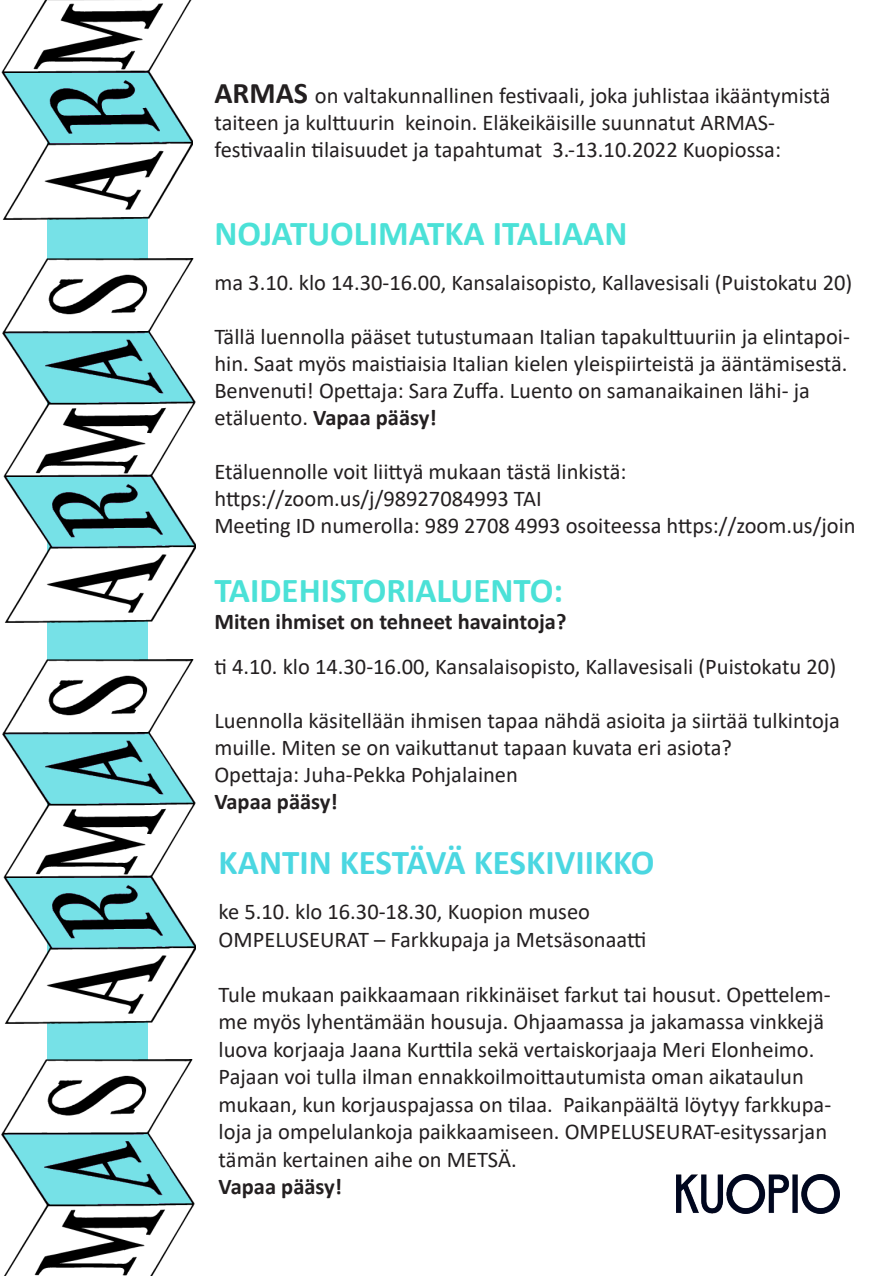
<style>
.page{position:relative;width:886px;height:1276px;background:#fff}
.page>*{position:absolute;margin:0;border:0;box-sizing:border-box;transform-origin:0 0}
.t1{font:700 35px "Calibri";color:#4be1d7}
.t2{font:700 35px "Calibri";color:#4bd7e1}
.t3{font:22.5px/27px "Calibri";color:#231f20}
.t4{font:700 22.5px "Calibri";color:#231f20}
.s1{font-weight:700;font-size:30px}
.s2{font-weight:700}
</style>
<div class="page">
<div style="left:48px;top:0;width:100px;height:1276px;background:#76e1e7"></div>
<img style="left:3px;top:258px;width:192px;height:365px">
<img style="left:1px;top:0;width:192px;height:219px">
<img style="left:3px;top:659px;width:192px;height:365px">
<img style="left:1px;top:1060px;width:193px;height:216px">
<img style="left:677px;top:1174px;width:163px;height:39px">
<p class="t3" style="left:214px;top:81px;width:617px"><span class="s1">ARMAS</span> on valtakunnallinen festivaali, joka juhlistaa ikääntymistä taiteen ja kulttuurin keinoin. Eläkeikäisille suunnatut ARMAS-</p>
<p class="t3" style="left:214px;top:135px;width:568px">festivaalin tilaisuudet ja tapahtumat 3.-13.10.2022 Kuopiossa:</p>
<p class="t1" style="left:214px;top:209px;width:415px">NOJATUOLIMATKA ITALIAAN</p>
<p class="t3" style="left:214px;top:269px;width:639px">ma 3.10. klo 14.30-16.00, Kansalaisopisto, Kallavesisali (Puistokatu 20)</p>
<p class="t3" style="left:214px;top:323px;width:637px">Tällä luennolla pääset tutustumaan Italian tapakulttuuriin ja elintapoi&shy;hin. Saat myös maistiaisia Italian kielen yleispiirteistä ja ääntämisestä.<br>Benvenuti! Opettaja: Sara Zuffa. Luento on samanaikainen lähi- ja etäluento. <span class="s2">Vapaa pääsy!</span></p>
<p class="t3" style="left:214px;top:458px;width:414px">Etäluennolle voit liittyä mukaan tästä linkistä:</p>
<p class="t3" style="left:214px;top:485px;width:643px">https://zoom.us/j/98927084993 TAI<br>Meeting ID numerolla: 989 2708 4993 osoiteessa https://zoom.us/join</p>
<p class="t1" style="left:214px;top:566px;width:350px">TAIDEHISTORIALUENTO:</p>
<p class="t4" style="left:214px;top:606px;width:353px">Miten ihmiset on tehneet havaintoja?</p>
<p class="t3" style="left:214px;top:653px;width:623px">ti 4.10. klo 14.30-16.00, Kansalaisopisto, Kallavesisali (Puistokatu 20)</p>
<p class="t3" style="left:214px;top:707px;width:627px">Luennolla käsitellään ihmisen tapaa nähdä asioita ja siirtää tulkintoja muille. Miten se on vaikuttanut tapaan kuvata eri asiota?<br>Opettaja: Juha-Pekka Pohjalainen</p>
<p class="t4" style="left:214px;top:786px;width:125px">Vapaa pääsy!</p>
<p class="t2" style="left:219px;top:837px;width:437px">KANTIN KESTÄVÄ KESKIVIIKKO</p>
<p class="t3" style="left:219px;top:897px;width:373px">ke 5.10. klo 16.30-18.30, Kuopion museo</p>
<p class="t3" style="left:219px;top:925px;width:429px">OMPELUSEURAT – Farkkupaja ja Metsäsonaatti</p>
<p class="t3" style="left:219px;top:980px;width:614px">Tule mukaan paikkaamaan rikkinäiset farkut tai housut. Opettelem&shy;me myös lyhentämään housuja. Ohjaamassa ja jakamassa vinkkejä luova korjaaja Jaana Kurttila sekä vertaiskorjaaja Meri Elonheimo.<br>Pajaan voi tulla ilman ennakkoilmoittautumista oman aikataulun mukaan, kun korjauspajassa on tilaa. Paikanpäältä löytyy farkkupa&shy;loja ja ompelulankoja paikkaamiseen. OMPELUSEURAT-esityssarjan tämän kertainen aihe on METSÄ.</p>
<p class="t4" style="left:219px;top:1170px;width:125px">Vapaa pääsy!</p>
</div>
